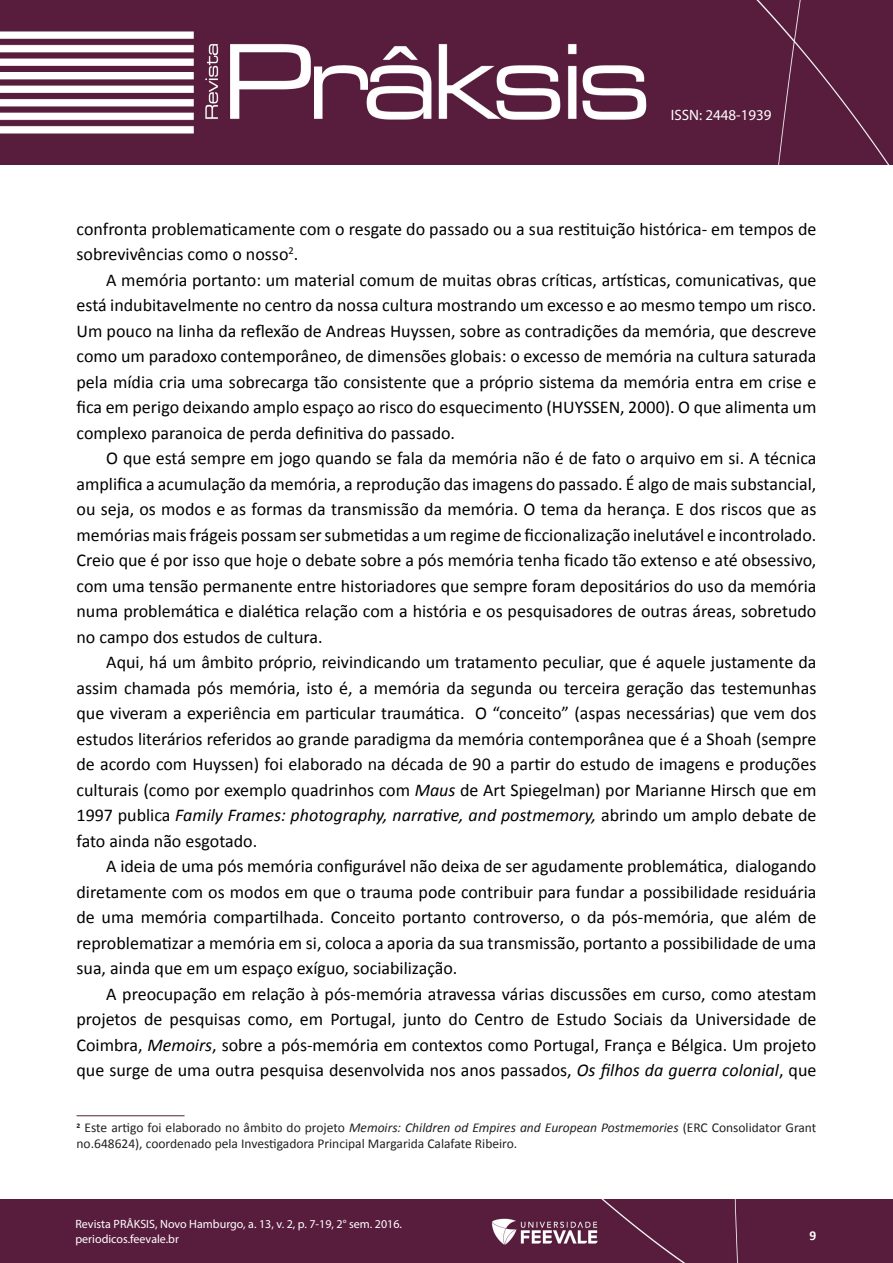
<style>
.page{position:relative;width:893px;height:1263px;background:#fff}
.page>*{position:absolute;margin:0;border:0;box-sizing:border-box;transform-origin:0 0}
.t1{font:18px/25.5px "Calibri";color:#000;text-align:justify}
.t2{font:15px "Myriad Pro";color:#fff}
.t3{font:13.5px/16.2px "Calibri";color:#212121}
.t4{font:700 13.5px "Calibri";color:#fff}
.t5{font:12px/15px "Myriad Pro";color:#fff}
.s1{font-style:italic}
.s2{color:#000}
</style>
<div class="page">
<img style="left:0;top:0;width:893px;height:164px">
<div style="left:0;top:1199px;width:893px;height:64px;background:#581d3d"></div>
<hr style="left:77px;top:1115px;width:108px;height:1px;background:#581d3d">
<p class="t2" style="left:671px;top:106px;width:102px">ISSN: 2448-1939</p>
<p class="t1" style="left:77px;top:216px;width:741px">confronta problematicamente com o resgate do passado ou a sua restituição histórica- em tempos de sobrevivências como o nosso<sup>2</sup>.</p>
<p class="t1" style="left:77px;top:267px;width:741px;text-indent:30px">A memória portanto: um material comum de muitas obras críticas, artísticas, comunicativas, que está indubitavelmente no centro da nossa cultura mostrando um excesso e ao mesmo tempo um risco.<br>Um pouco na linha da reflexão de Andreas Huyssen, sobre as contradições da memória, que descreve como um paradoxo contemporâneo, de dimensões globais: o excesso de memória na cultura saturada pela mídia cria uma sobrecarga tão consistente que a próprio sistema da memória entra em crise e fica em perigo deixando amplo espaço ao risco do esquecimento (HUYSSEN, 2000). O que alimenta um complexo paranoica de perda definitiva do passado.</p>
<p class="t1" style="left:77px;top:445px;width:741px;text-indent:30px">O que está sempre em jogo quando se fala da memória não é de fato o arquivo em si. A técnica amplifica a acumulação da memória, a reprodução das imagens do passado. É algo de mais substancial, ou seja, os modos e as formas da transmissão da memória. O tema da herança. E dos riscos que as memórias mais frágeis possam ser submetidas a um regime de ficcionalização inelutável e incontrolado.<br>Creio que é por isso que hoje o debate sobre a pós memória tenha ficado tão extenso e até obsessivo, com uma tensão permanente entre historiadores que sempre foram depositários do uso da memória numa problemática e dialética relação com a história e os pesquisadores de outras áreas, sobretudo no campo dos estudos de cultura.</p>
<p class="t1" style="left:77px;top:650px;width:741px;text-indent:30px">Aqui, há um âmbito próprio, reivindicando um tratamento peculiar, que é aquele justamente da assim chamada pós memória, isto é, a memória da segunda ou terceira geração das testemunhas que viveram a experiência em particular traumática. O “conceito” (aspas necessárias) que vem dos estudos literários referidos ao grande paradigma da memória contemporânea que é a Shoah (sempre de acordo com Huyssen) foi elaborado na década de 90 a partir do estudo de imagens e produções culturais (como por exemplo quadrinhos com <span class="s1">Maus</span> de Art Spiegelman) por Marianne Hirsch que em 1997 publica <span class="s1">Family Frames: photography, narrative, and postmemory,</span> abrindo um amplo debate de fato ainda não esgotado.</p>
<p class="t1" style="left:77px;top:854px;width:741px;text-indent:30px">A ideia de uma pós memória configurável não deixa de ser agudamente problemática, dialogando diretamente com os modos em que o trauma pode contribuir para fundar a possibilidade residuária de uma memória compartilhada. Conceito portanto controverso, o da pós-memória, que além de reproblematizar a memória em si, coloca a aporia da sua transmissão, portanto a possibilidade de uma sua, ainda que em um espaço exíguo, sociabilização.</p>
<p class="t1" style="left:77px;top:981px;width:741px;text-indent:30px">A preocupação em relação à pós-memória atravessa várias discussões em curso, como atestam projetos de pesquisas como, em Portugal, junto do Centro de Estudo Sociais da Universidade de Coimbra, <span class="s1">Memoirs</span>, sobre a pós-memória em contextos como Portugal, França e Bélgica. Um projeto que surge de uma outra pesquisa desenvolvida nos anos passados, <span class="s1">Os filhos da guerra colonial</span>, que</p>
<p class="t3" style="left:77px;top:1119px;width:741px"><span class="s2">2</span> Este artigo foi elaborado no âmbito do projeto <span class="s1">Memoirs: Children od Empires and European Postmemories</span> (ERC Consolidator Grant no.648624), coordenado pela Investigadora Principal Margarida Calafate Ribeiro.</p>
<p class="t5" style="left:75px;top:1216px;width:328px">Revista PRÂKSIS, Novo Hamburgo, a. 13, v. 2, p. 7-19, 2° sem. 2016. periodicos.feevale.br</p>
<p class="t4" style="left:810px;top:1227px;width:8px">9</p>
</div>
